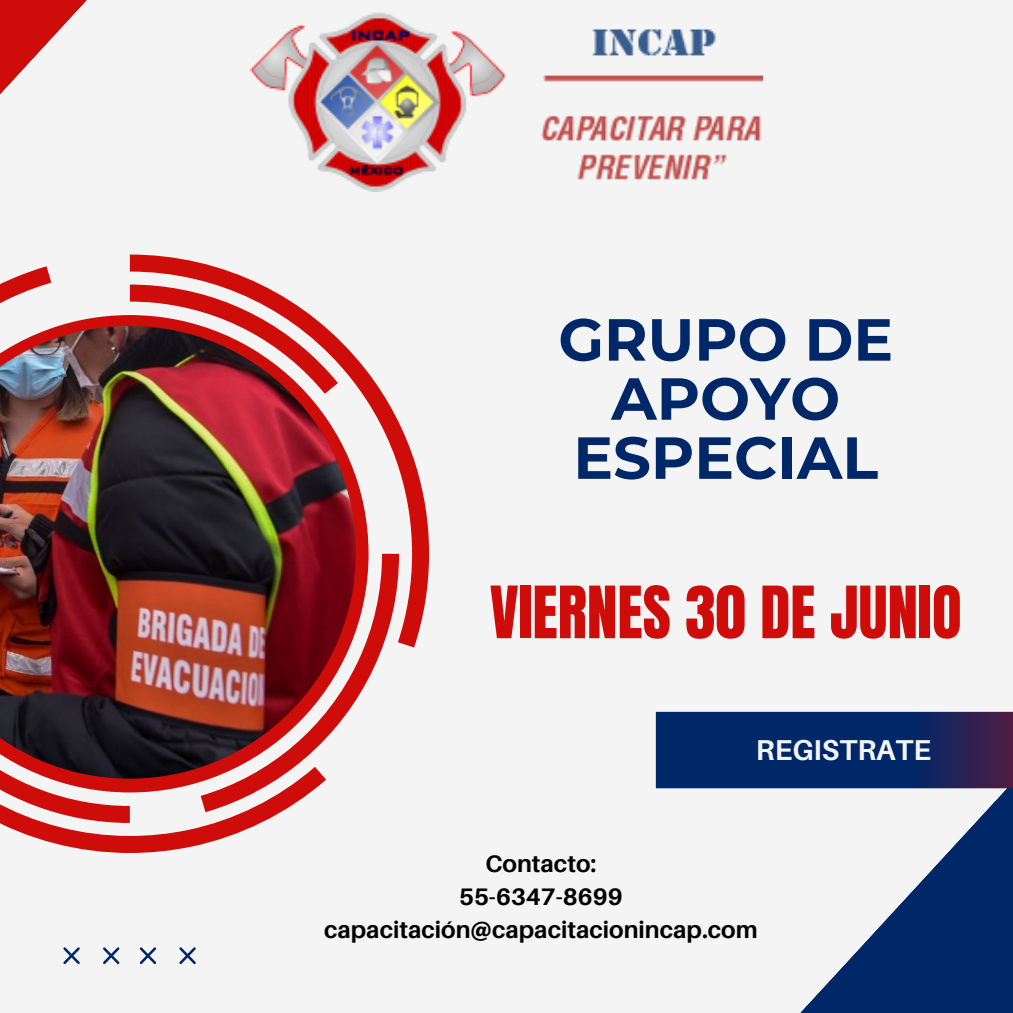
<style>
.page{position:relative;width:1013px;height:1013px;background:#fff}
.page>*{position:absolute;margin:0;border:0;box-sizing:border-box;transform-origin:0 0}
.t1{font:61.25px "Anton";color:#ce0c09}
.t2{font:700 59.25px/59px "Montserrat";color:#002767;text-align:center}
.t3{font:700 28.75px "Aileron";color:#f4f4f4}
.t4{font:700 23.88px "Aileron";color:#000}
</style>
<div class="page">
<div style="left:0;top:0;width:1012px;height:1012px;background:#f4f4f4"></div>
<svg style="left:776px;top:788px;width:236px;height:224px"></svg>
<svg style="left:0;top:0;width:87px;height:94px"></svg>
<svg style="left:0;top:254px;width:429px;height:599px"></svg>
<img style="left:0;top:326px;width:356px;height:452px">
<svg style="left:656px;top:712px;width:356px;height:76px;background:#0b2561"></svg>
<svg style="left:63px;top:947px;width:17px;height:17px"></svg>
<svg style="left:103px;top:947px;width:16px;height:17px"></svg>
<svg style="left:140px;top:947px;width:16px;height:17px"></svg>
<svg style="left:179px;top:947px;width:17px;height:17px"></svg>
<img style="left:251px;top:12px;width:511px;height:179px">
<p class="t2" style="left:558px;top:310px;width:336px">GRUPO DE<br>APOYO<br>ESPECIAL</p>
<p class="t1" style="left:490px;top:568px;width:473px">VIERNES 30 DE JUNIO</p>
<p class="t3" style="left:756px;top:731px;width:177px">REGISTRATE</p>
<p class="t4" style="left:485px;top:849px;width:112px">Contacto:</p>
<p class="t4" style="left:459px;top:882px;width:165px">55-6347-8699</p>
<p class="t4" style="left:324px;top:914px;width:435px">capacitación@capacitacionincap.com</p>
</div>
